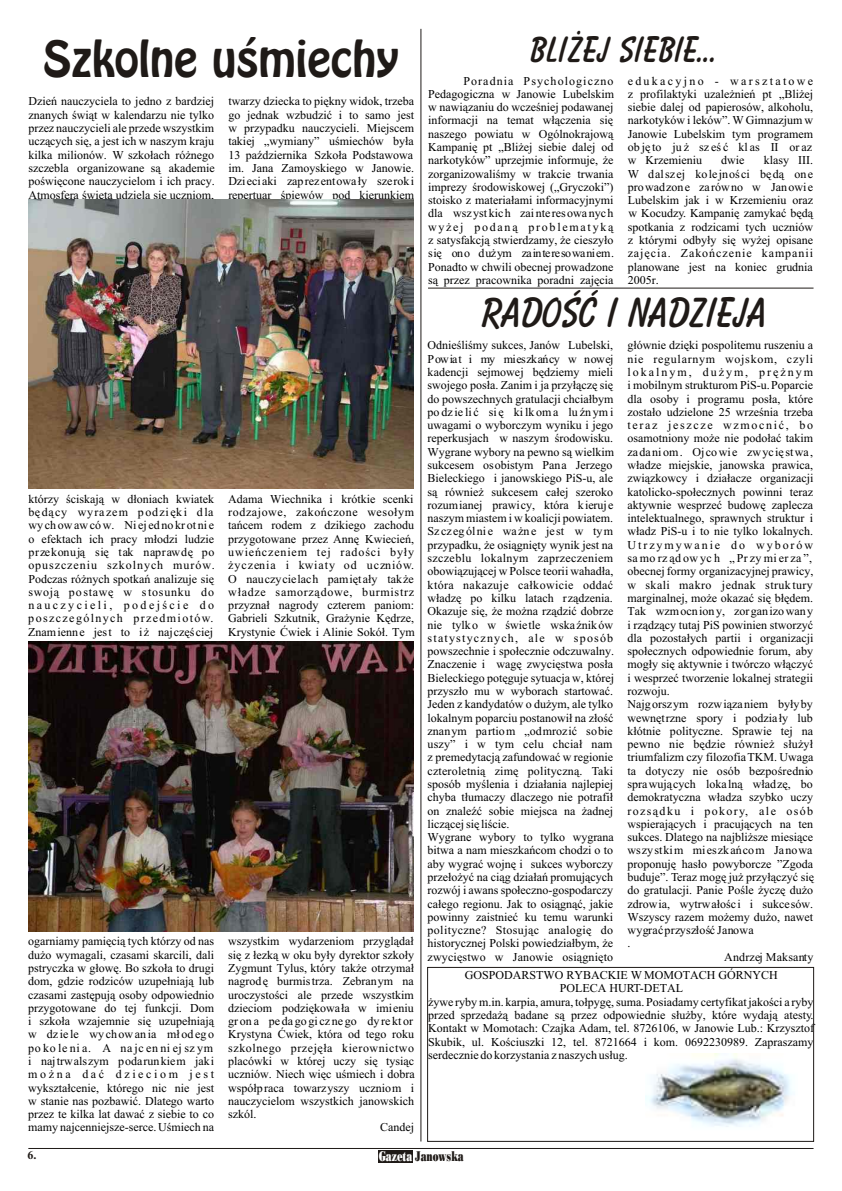
<style>
.page{position:relative;width:842px;height:1191px;background:#fff}
.page>*{position:absolute;margin:0;border:0;box-sizing:border-box;transform-origin:0 0}
.t1{font:44px "Homeward Bound";color:#1f1a17}
.t2{font:37px "Bassoon";color:#1f1a17}
.t3{font:32px "Bassoon";color:#1f1a17}
.t4{font:14px "Poster Bodoni BT";color:#1f1a17;scale:.64 1}
.t5{font:12px/13.3px "Times New Roman CE";color:#000;text-align:justify}
.t6{font:700 12px "Times New Roman CE";color:#1f1a17}
.s1{color:#fff}
</style>
<div class="page">
<hr style="left:428px;top:288px;width:386px;height:1px;background:#1f1a17">
<img style="left:645px;top:1054px;width:148px;height:73px">
<div style="left:378px;top:1150px;width:35px;height:13px;background:#1f1a17"></div>
<hr style="left:28px;top:1148px;width:786px;height:1px;background:#1f1a17">
<div style="left:427px;top:967px;width:387px;height:175px;border:1px solid #1f1a17"></div>
<hr style="left:421px;top:29px;width:1px;height:1113px;background:#1f1a17">
<img style="left:28px;top:199px;width:386px;height:290px">
<img style="left:28px;top:641px;width:386px;height:290px">
<h1 class="t1" style="left:43px;top:42px;width:357px">Szkolne uœmiechy</h1>
<p class="t5" style="left:28px;top:96px;width:387px">Dzieñ nauczyciela to jedno z bardziej twarzy dziecka to piêkny widok, trzeba znanych œwi¹t w kalendarzu nie tylko go jednak wzbudziæ i to samo jest przez nauczycieli ale przede wszystkim w przypadku nauczycieli. Miejscem ucz¹cych siê, a jest ich w naszym kraju takiej „wymiany” uœmiechów by³a kilka milionów. W szko³ach ró¿nego 13 paŸdziernika Szko³a Podstawowa szczebla organizowane s¹ akademie im. Jana Zamoyskiego w Janowie. poœwiêcone nauczycielom i ich pracy. Dzieciaki zaprezentowa³y szeroki Atmosfera œwiêta udziela siê uczniom, repertuar œpiewów pod kierunkiem</p>
<p class="t5" style="left:28px;top:493px;width:387px">którzy œciskaj¹ w d³oniach kwiatek Adama Wiechnika i krótkie scenki bêd¹cy wyrazem podziêki dla rodzajowe, zakoñczone weso³ym wy ch owawców. Ni ej ed no kr ot ni e tañcem rodem z dzikiego zachodu o efektach ich pracy m³odzi ludzie przygotowane przez Annê Kwiecieñ, przekonuj¹ siê tak naprawdê po uwieñczeniem tej radoœci by³y opuszczeniu szkolnych murów. ¿yczenia i kwiaty od uczniów.<br>Podczas ró¿nych spotkañ analizuje siê O nauczycielach pamiêta³y tak¿e swoj¹ postawê w stosunku do w³adze samorz¹dowe, burmistrz n a u c z y c i e l i , p o d e j œ c i e d o przyzna³ nagrody czterem paniom: pos z c z ególnych pr z edmiotów. Gabrieli Szkutnik, Gra¿ynie Kêdrze, Znamienne jest to i¿ najczêœciej</p>
<p class="t5" style="left:228px;top:626px;width:188px">Krystynie Æwiek i Alinie Sokó³. Tym</p>
<p class="t5" style="left:28px;top:936px;width:387px">ogarniamy pamiêci¹ tych którzy od nas wszystkim wydarzeniom przygl¹da³ du¿o wymagali, czasami skarcili, dali siê z ³ezk¹ w oku by³y dyrektor szko³y pstryczka w g³owê. Bo szko³a to drugi Zygmunt Tylus, który tak¿e otrzyma³ dom, gdzie rodziców uzupe³niaj¹ lub nagrodê burmistrza. Zebranym na czasami zastêpuj¹ osoby odpowiednio uroczystoœci ale przede wszystkim przygotowane do tej funkcji. Dom dzieciom podziêkowa³a w imieniu i szko³a wzajemnie siê uzupe³niaj¹ gr on a pe da go gi cz ne go dy re kt or w dz ie le wy ch owan ia m³ od eg o Krystyna Æwiek, która od tego roku po ko le ni a. A na jc en ni ej sz ym</p>
<p class="t5" style="left:28px;top:1042px;width:388px;text-align:left;text-indent:200px">szkolnego przejê³a kierownictwo i najtrwalszym podarunkiem jaki placówki w której uczy siê tysi¹c m o ¿ n a d a æ d z i e c i o m j e s t uczniów. Niech wiêc uœmiech i dobra wykszta³cenie, którego nic nie jest wspó³praca towarzyszy uczniom i w stanie nas pozbawiæ. Dlatego warto nauczycielom wszystkich janowskich przez te kilka lat dawaæ z siebie to co szkól.<br>mamy najcenniejsze-serce. Uœmiech na</p>
<p class="t5" style="left:380px;top:1122px;width:35px">Candej</p>
<h3 class="t3" style="left:527px;top:35px;width:189px">BLI¿EJ SIEBIE...</h3>
<p class="t5" style="left:428px;top:75px;width:387px;text-indent:35px">Poradnia Psychologiczno edukacyjno - warsztatowe Pedagogiczna w Janowie Lubelskim z profilaktyki uzale¿nieñ pt „Bli¿ej w nawi¹zaniu do wczeœniej podawanej siebie dalej od papierosów, alkoholu, informacji na temat w³¹czenia siê narkotyków i leków”. W Gimnazjum w naszego powiatu w Ogólnokrajow¹ Janowie Lubelskim tym programem Kampaniê pt „Bli¿ej siebie dalej od ob jê to ju ¿ sz eœ æ kl as II or az narkotyków” uprzejmie informuje, ¿e w Krzemieniu</p>
<p class="t5" style="left:428px;top:155px;width:387px;text-indent:336px">klasy III. zorganizowaliœmy w trakcie trwania W dalszej kolejnoœci bêd¹ one imprezy œrodowiskowej („Gryczoki”) prowadzone zarówno w Janowie stoisko z materia³ami informacyjnymi Lubelskim jak i w Krzemieniu oraz dla wszystkich zainte resowanych w Kocudzy. Kampaniê zamykaæ bêd¹ w y ¿ e j p o d a n ¹ p r o b l ema t y k ¹ spotkania z rodzicami tych uczniów z satysfakcj¹ stwierdzamy, ¿e cieszy³o z którymi odby³y siê wy¿ej opisane siê ono du¿ym zainteresowaniem. zajêcia. Zakoñczenie kampanii Ponadto w chwili obecnej prowadzone planowane jest na koniec grudnia s¹ przez pracownika poradni zajêcia 2005r.</p>
<p class="t5" style="left:721px;top:155px;width:25px">dwie</p>
<h2 class="t2" style="left:478px;top:296px;width:286px">RADOŒÆ I NADZIEJA</h2>
<p class="t5" style="left:428px;top:340px;width:388px;text-align:left">Odnieœliœmy sukces, Janów Lubelski, g³ównie dziêki pospolitemu ruszeniu a Powiat i my mieszkañcy w nowej nie regularnym wojskom, czyli kadencji sejmowej bêdziemy mieli l o k a l n y m , d u ¿ y m , p r ê ¿ n y m swojego pos³a. Zanim i ja przy³¹czê siê i mobilnym strukturom PiS-u. Poparcie do powszechnych gratulacji chcia³bym dla osoby i programu pos³a, które po dz ie li æ si ê ki lk oma lu Ÿn ymi zosta³o udzielone 25 wrzeœnia trzeba uwagami o wyborczym wyniku i jego teraz jeszcze wzmocniæ, bo reperkusjach w naszym œrodowisku. osamotniony mo¿e nie podo³aæ takim Wygrane wybory na pewno s¹ wielkim zadaniom. Oj cowi e zwyc iê stwa , sukcesem osobistym Pana Jerzego w³adze miejskie, janowska prawica, Bieleckiego i janowskiego PiS-u, ale zwi¹zkowcy i dzia³acze organizacji s¹ równie¿ sukcesem ca³ej szeroko katolicko-spo³ecznych powinni teraz rozumianej prawicy, która kieruje aktywnie wesprzeæ budowê zaplecza naszym miastem i w koalicji powiatem. intelektualnego, sprawnych struktur i Sz cz ególni e wa ¿ne je st w tym w³a dz PiS-u i to nie tylko lokalnych. przypadku, ¿e osi¹gniêty wynik jest na U t r z y m y w a n i e d o w y b o r ó w szczeblu lokalnym zaprzeczeniem sa mo rz ¹d ow yc h „ Pr zy mi er za ”, obowi¹zuj¹cej w Polsce teorii wahad³a, obecnej formy organizacyjnej prawicy, która nakazuje ca³kowicie oddaæ w skali makro jednak struktury w³adzê po kilku latach rz¹dzenia. marginalnej, mo¿e okazaæ siê b³êdem.<br>Okazuje siê, ¿e mo¿na rz¹dziæ dobrze Tak wzmocniony, zorganizowany nie tylko w œwietle wskaŸników i rz¹dz¹cy tutaj PiS powinien stworzyæ statystycznych, ale w sposób dla pozosta³ych partii i organizacji powszechnie i spo³ecznie odczuwalny. spo³ecznych odpowiednie forum, aby Znaczenie i wagê zwyciêstwa pos³a mog³y siê aktywnie i twórczo w³¹czyæ Bieleckiego potêguje sytuacja w, której i wesprzeæ tworzenie lokalnej strategii przysz³o mu w wyborach startowaæ. rozwoju.<br>Jeden z kandydatów o du¿ym, ale tylko Najgorszym rozwi¹zaniem by³yby lokalnym poparciu postanowi³ na z³oœæ wewnêtrzne spory i podzia³y lub znanym partiom „odmroziæ sobie k³ótnie polityczne. Sprawie tej na uszy” i w tym celu chcia³ nam pewno nie bêdzie równie¿ s³u¿y³ z premedytacj¹ zafundowaæ w regionie triumfalizm czy filozofia TKM. Uwaga czteroletni¹ zimê polityczn¹. Taki ta dotyczy nie osób bezpoœrednio sposób myœlenia i dzia³ania najlepiej sprawuj¹cych lokaln¹ w³adzê, bo chyba t³umaczy dlaczego nie potrafi³ demokratyczna w³adza szybko uczy on znaleŸæ sobie miejsca na ¿adnej roz s ¹dku i pokory, a l e osób licz¹cej siê liœcie.</p>
<p class="t5" style="left:428px;top:818px;width:388px;text-align:left;text-indent:200px">wspieraj¹cych i pracuj¹cych na ten Wygrane wybory to tylko wygrana sukces. Dlatego na najbli¿sze miesi¹ce bitwa a nam mieszkañcom chodzi o to wszystkim mieszkañcom Janowa aby wygraæ wojnê i sukces wyborczy proponujê has³o powyborcze ”Zgoda prze³o¿yæ na ci¹g dzia³añ promuj¹cych buduje”. Teraz mogê ju¿ przy³¹czyæ siê rozwój i awans spo³eczno-gospodarczy do gratulacji. Panie Poœle ¿yczê du¿o ca³ego regionu. Jak to osi¹gn¹æ, jakie zdrowia, wytrwa³oœci i sukcesów. powinny zaistnieæ ku temu warunki Wszyscy razem mo¿emy du¿o, nawet polityczne? Stosuj¹c analogiê do wygraæprzysz³oœæ Janowa historycznej Polski powiedzia³bym, ¿e .<br>zwyciêstwo w Janowie osi¹gniêto</p>
<p class="t5" style="left:724px;top:951px;width:91px">Andrzej Maksanty</p>
<p class="t5" style="left:465px;top:970px;width:314px">GOSPODARSTWO RYBACKIE W MOMOTACH GÓRNYCH</p>
<p class="t5" style="left:560px;top:983px;width:125px">POLECA HURT-DETAL</p>
<p class="t5" style="left:428px;top:996px;width:387px">¿ywe ryby m.in. karpia, amura, to³pygê, suma. Posiadamy certyfikat jakoœci a ryby</p>
<p class="t5" style="left:428px;top:1009px;width:387px">przed sprzeda¿¹ badane s¹ przez odpowiednie s³u¿by, które wydaj¹ atesty.</p>
<p class="t5" style="left:428px;top:1023px;width:388px">Kontakt w Momotach: Czajka Adam, tel. 8726106, w Janowie Lub.: Krzysztof</p>
<p class="t5" style="left:428px;top:1036px;width:387px">Skubik, ul. Koœciuszki 12, tel. 8721664 i kom. 0692230989. Zapraszamy</p>
<p class="t5" style="left:428px;top:1049px;width:201px">serdecznie do korzystania z naszych us³ug.</p>
<p class="t6" style="left:28px;top:1151px;width:11px">6.</p>
<p class="t4" style="left:379px;top:1150px;width:134px"><span class="s1">Gazeta</span> Janowska</p>
</div>
